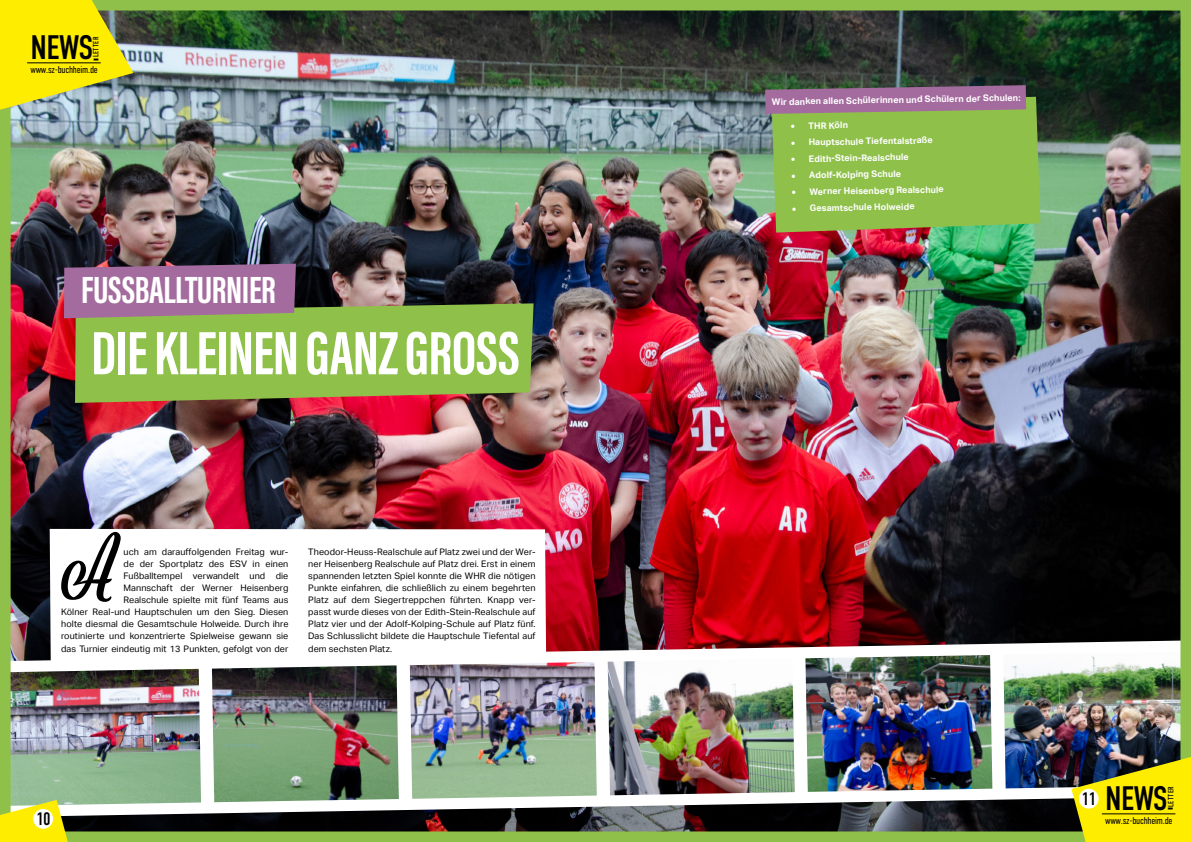
<style>
.page{position:relative;width:1191px;height:842px;background:#fff}
.page>*{position:absolute;margin:0;border:0;box-sizing:border-box;transform-origin:0 0}
.t1{font:66.6px "Viktor Script";color:#000}
.t2{font:700 63px "Acumin Pro Extra Cond";letter-spacing:-.01em;color:#fff}
.t3{font:700 39px "Acumin Pro Extra Cond";letter-spacing:-.015em;color:#fff}
.t4{font:34px "DIN Condensed";letter-spacing:-.015em;color:#000}
.t5{font:18px "DIN Condensed";color:#000}
.t6{font:300 10px "DIN Condensed";letter-spacing:-.025em;color:#000}
.t7{font:9px/12.1px "Aktiv Grotesk";letter-spacing:.01em;color:#000;text-align:right}
.t8{font:700 9px "Aktiv Grotesk";color:#fff}
.t9{font:7.7px "DIN Condensed";letter-spacing:.05em;color:#000}
.s1{font-family:"Minion Pro";font-size:12px}
</style>
<div class="page">
<img style="left:0;top:0;width:1191px;height:842px">
<svg style="left:765px;top:85px;width:275px;height:148px"></svg>
<svg style="left:1071px;top:755px;width:120px;height:87px"></svg>
<svg style="left:0;top:0;width:133px;height:110px"></svg>
<svg style="left:0;top:800px;width:85px;height:42px"></svg>
<hr style="left:27px;top:62px;width:74px;height:1px;background:#000">
<hr style="left:1101px;top:813px;width:74px;height:1px;background:#000">
<h3 class="t4" style="left:30px;top:29px;width:70px">NEWS<sub>-</sub></h3>
<p class="t9" style="left:92px;top:57px;width:22px;rotate:-90deg">LETTER</p>
<p class="t6" style="left:30px;top:64px;width:69px">www.sz-buchheim.de</p>
<h3 class="t3" style="left:81px;top:266px;width:196px">FUSSBALLTURNIER</h3>
<h2 class="t2" style="left:91px;top:314px;width:430px">DIE KLEINEN GANZ GROSS</h2>
<h1 class="t1" style="left:61px;top:526px;width:57px">A</h1>
<p class="t7" style="left:61px;top:546px;width:229px">uch am darauffolgenden Freitag wur-<br>de der Sportplatz des ESV in einen<br>Fußballtempel verwandelt und die<br>Mannschaft der Werner Heisenberg<br>Realschule spielte mit fünf Teams aus<br>Kölner Real-und Hauptschulen um den Sieg. Diesen holte diesmal die Gesamtschule Holweide. Durch ihre routinierte und konzentrierte Spielweise gewann sie das Turnier eindeutig mit 13 Punkten, gefolgt von der</p>
<p class="t7" style="left:308px;top:546px;width:229px;text-align:justify">Theodor-Heuss-Realschule auf Platz zwei und der Wer&shy;ner Heisenberg Realschule auf Platz drei. Erst in einem spannenden letzten Spiel konnte die WHR die nötigen Punkte einfahren, die schließlich zu einem begehrten Platz auf dem Siegertreppchen führten. Knapp ver&shy;passt wurde dieses von der Edith-Stein-Realschule auf Platz vier und der Adolf-Kolping-Schule auf Platz fünf.<br>Das Schlusslicht bildete die Hauptschule Tiefental auf dem sechsten Platz.</p>
<h3 class="t5" style="left:36px;top:809px;width:16px">10</h3>
<p class="t8" style="left:771px;top:97px;width:250px;rotate:-1deg">Wir danken allen Schülerinnen und Schülern der Schulen:</p>
<p class="t8" style="left:790px;top:121px;width:59px;rotate:-1deg"><span class="s1">•</span> THR Köln</p>
<p class="t8" style="left:790px;top:137px;width:143px;rotate:-1deg"><span class="s1">•</span> Hauptschule Tiefentalstraße</p>
<p class="t8" style="left:791px;top:154px;width:119px;rotate:-1deg"><span class="s1">•</span> Edith-Stein-Realschule</p>
<p class="t8" style="left:791px;top:170px;width:111px;rotate:-1deg"><span class="s1">•</span> Adolf-Kolping Schule</p>
<p class="t8" style="left:791px;top:187px;width:154px;rotate:-1deg"><span class="s1">•</span> Werner Heisenberg Realschule</p>
<p class="t8" style="left:791px;top:203px;width:124px;rotate:-1deg"><span class="s1">•</span> Gesamtschule Holweide</p>
<h3 class="t5" style="left:1082px;top:789px;width:16px">11</h3>
<h3 class="t4" style="left:1105px;top:780px;width:70px">NEWS<sub>-</sub></h3>
<p class="t9" style="left:1166px;top:807px;width:22px;rotate:-90deg">LETTER</p>
<p class="t6" style="left:1105px;top:814px;width:69px">www.sz-buchheim.de</p>
</div>
